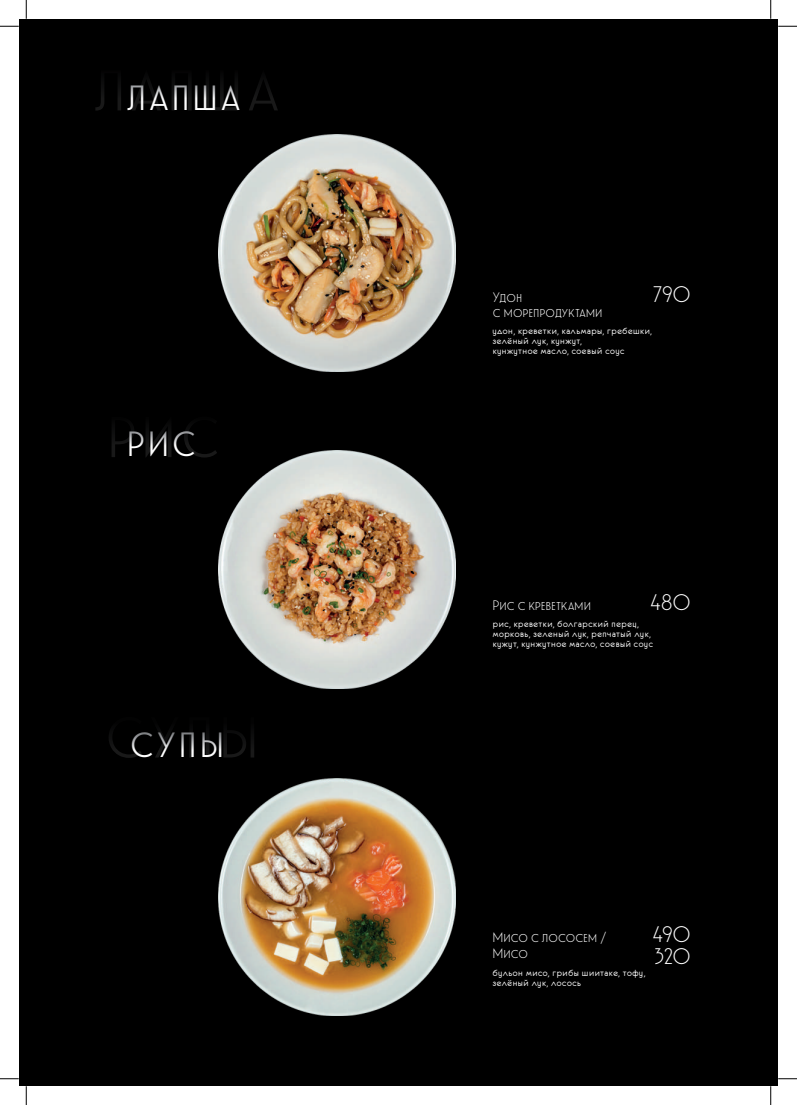
<style>
.page{position:relative;width:797px;height:1105px;background:#fff}
.page>*{position:absolute;margin:0;border:0;box-sizing:border-box;transform-origin:0 0}
.t1{font:500 57.5px "Waverly CF";letter-spacing:.105em;color:#fff}
.t2{font:500 35px "Waverly CF";letter-spacing:.11em;color:#fff}
.t3{font:300 22.5px "Waverly CF";letter-spacing:-.005em;color:#fff}
.t4{font:300 13.75px "Waverly CF";letter-spacing:.02em;color:#fff}
.t5{font:10px/10px "Eurofurenceregular";letter-spacing:.055em;color:#fff}
</style>
<div class="page">
<div style="left:19px;top:19px;width:758px;height:1067px;background:#000"></div>
<img style="left:218px;top:134px;width:238px;height:238px">
<img style="left:218px;top:778px;width:238px;height:238px">
<img style="left:218px;top:451px;width:238px;height:237px">
<svg style="left:0;top:25px;width:19px;height:2px"></svg>
<svg style="left:778px;top:25px;width:19px;height:2px"></svg>
<svg style="left:0;top:1078px;width:19px;height:1px"></svg>
<svg style="left:778px;top:1078px;width:19px;height:1px"></svg>
<svg style="left:25px;top:0;width:2px;height:19px"></svg>
<svg style="left:25px;top:1086px;width:2px;height:19px"></svg>
<svg style="left:770px;top:0;width:1px;height:19px"></svg>
<svg style="left:770px;top:1086px;width:1px;height:19px"></svg>
<h1 class="t1" style="left:94px;top:51px;width:186px">ЛАПША</h1>
<h2 class="t2" style="left:127px;top:74px;width:115px">ЛАПША</h2>
<h1 class="t1" style="left:108px;top:398px;width:113px">РИС</h1>
<h2 class="t2" style="left:127px;top:421px;width:70px">РИС</h2>
<h1 class="t1" style="left:105px;top:698px;width:154px">СУПЫ</h1>
<h2 class="t2" style="left:130px;top:721px;width:95px">СУПЫ</h2>
<h3 class="t4" style="left:493px;top:288px;width:31px">Удон</h3>
<h3 class="t3" style="left:653px;top:279px;width:39px">790</h3>
<h3 class="t4" style="left:493px;top:303px;width:111px">с морепродуктами</h3>
<p class="t5" style="left:493px;top:326px;width:160px">удон, креветки, кальмары, гребешки, зелёный лук, кунжут,<br>кунжутное масло, соевый соус</p>
<h3 class="t4" style="left:493px;top:595px;width:99px">Рис с креветками</h3>
<h3 class="t3" style="left:650px;top:586px;width:42px">480</h3>
<p class="t5" style="left:493px;top:619px;width:162px">рис, креветки, болгарский перец, морковь, зеленый лук, репчатый лук, кужут, кунжутное масло, соевый соус</p>
<h3 class="t4" style="left:493px;top:928px;width:115px">Мисо с лососем /</h3>
<h3 class="t3" style="left:652px;top:919px;width:40px">490</h3>
<h3 class="t4" style="left:493px;top:944px;width:36px">Мисо</h3>
<h3 class="t3" style="left:654px;top:941px;width:38px">320</h3>
<p class="t5" style="left:493px;top:967px;width:154px">бульон мисо, грибы шиитаке, тофу, зелёный лук, лосось</p>
</div>
